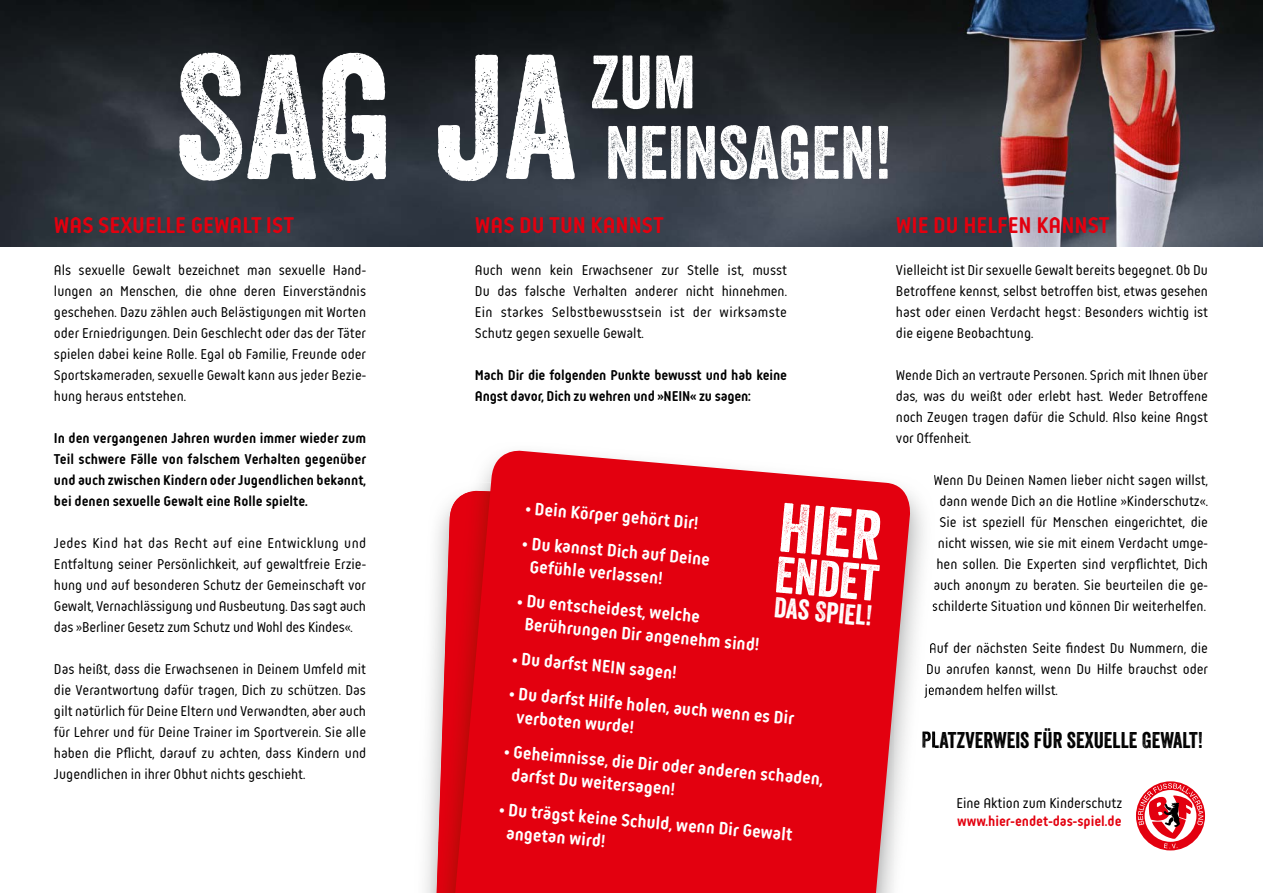
<style>
.page{position:relative;width:1263px;height:893px;background:#fff}
.page>*{position:absolute;margin:0;border:0;box-sizing:border-box;transform-origin:0 0}
.t1{font:171.6px "Veneer";color:#fff}
.t2{font:72.9px/70.5px "Veneer";color:#fff}
.t3{font:67.35px "Veneer";color:#fff}
.t4{font:49.8px "Veneer";color:#fff}
.t5{font:27.75px "Veneer";color:#fff}
.t6{font:700 24px "Reso";color:#e3000f}
.t7{font:22.2px "Veneer";color:#000}
.t8{font:700 18.9px/23px "Reso";color:#fff}
.t9{font:15px/21px "Reso";color:#000;text-align:justify}
.t10{font:700 15px/21px "Reso";letter-spacing:-.01em;color:#000}
.t11{font:700 15px "Reso";color:#e3000f}
</style>
<div class="page">
<img style="left:0;top:0;width:1263px;height:247px">
<svg style="left:1136px;top:781px;width:69px;height:69px"></svg>
<svg style="left:930px;top:643px;width:4px;height:10px"></svg>
<svg style="left:927px;top:664px;width:6px;height:11px"></svg>
<img style="left:924px;top:684px;width:10px;height:14px">
<img style="left:922px;top:731px;width:12px;height:17px">
<img style="left:431px;top:552px;width:6px;height:341px">
<img style="left:437px;top:504px;width:15px;height:389px">
<svg style="left:452px;top:450px;width:460px;height:443px;background:#e3111f"></svg>
<h1 class="t1" style="left:174px;top:12px;width:404px">SAG JA</h1>
<h2 class="t2" style="left:590px;top:46px;width:303px">ZUM<br>NEINSAGEN!</h2>
<h3 class="t6" style="left:475px;top:212px;width:190px">WAS DU TUN KANNST</h3>
<p class="t9" style="left:475px;top:260px;width:314px">Auch wenn kein Erwachsener zur Stelle ist, musst Du das falsche Verhalten anderer nicht hinnehmen.<br>Ein starkes Selbstbewusstsein ist der wirksamste Schutz gegen sexuelle Gewalt.</p>
<p class="t10" style="left:475px;top:365px;width:314px">Mach Dir die folgenden Punkte bewusst und hab keine<br>Angst davor, Dich zu wehren und »NEIN« zu sagen:</p>
<h3 class="t6" style="left:54px;top:212px;width:242px">WAS SEXUELLE GEWALT IST</h3>
<p class="t9" style="left:54px;top:260px;width:314px">Als sexuelle Gewalt bezeichnet man sexuelle Hand&shy;lungen an Menschen, die ohne deren Einverständnis geschehen. Dazu zählen auch Belästigungen mit Worten oder Erniedrigungen. Dein Geschlecht oder das der Täter spielen dabei keine Rolle. Egal ob Familie, Freunde oder Sportskameraden, sexuelle Gewalt kann aus jeder Bezie&shy;hung heraus entstehen.</p>
<p class="t10" style="left:54px;top:428px;width:314px;text-align:justify">In den vergangenen Jahren wurden immer wieder zum Teil schwere Fälle von falschem Verhalten gegenüber und auch zwischen Kindern oder Jugendlichen bekannt, bei denen sexuelle Gewalt eine Rolle spielte.</p>
<p class="t9" style="left:54px;top:533px;width:314px">Jedes Kind hat das Recht auf eine Entwicklung und Entfaltung seiner Persönlichkeit, auf gewaltfreie Erzie&shy;hung und auf besonderen Schutz der Gemeinschaft vor Gewalt, Vernachlässigung und Ausbeutung. Das sagt auch das »Berliner Gesetz zum Schutz und Wohl des Kindes«.</p>
<p class="t9" style="left:54px;top:659px;width:314px">Das heißt, dass die Erwachsenen in Deinem Umfeld mit die Verantwortung dafür tragen, Dich zu schützen. Das gilt natürlich für Deine Eltern und Verwandten, aber auch für Lehrer und für Deine Trainer im Sportverein. Sie alle haben die Pflicht, darauf zu achten, dass Kindern und Jugendlichen in ihrer Obhut nichts geschieht.</p>
<p class="t8" style="left:526px;top:496px;width:175px;rotate:5deg">• Dein Körper gehört Dir!</p>
<p class="t8" style="left:533px;top:532px;width:181px;text-indent:-9px;rotate:5deg">• Du kannst Dich auf Deine<br>Gefühle verlassen!</p>
<p class="t8" style="left:527px;top:590px;width:237px;text-indent:-9px;rotate:5deg">• Du entscheidest, welche<br>Berührungen Dir angenehm sind!</p>
<p class="t8" style="left:513px;top:647px;width:166px;rotate:5deg">• Du darfst NEIN sagen!</p>
<p class="t8" style="left:519px;top:683px;width:278px;text-indent:-9px;rotate:5deg">• Du darfst Hilfe holen, auch wenn es Dir verboten wurde!</p>
<p class="t8" style="left:514px;top:741px;width:313px;text-indent:-9px;rotate:5deg">• Geheimnisse, die Dir oder anderen schaden, darfst Du weitersagen!</p>
<p class="t8" style="left:509px;top:798px;width:287px;text-indent:-9px;rotate:5deg">• Du trägst keine Schuld, wenn Dir Gewalt angetan wird!</p>
<h3 class="t3" style="left:783px;top:486px;width:104px;rotate:5deg">HIER</h3>
<h3 class="t4" style="left:778px;top:544px;width:105px;rotate:5deg">ENDET</h3>
<h3 class="t5" style="left:776px;top:591px;width:100px;rotate:5deg">DAS SPIEL!</h3>
<h3 class="t6" style="left:896px;top:212px;width:215px">WIE DU HELFEN KANNST</h3>
<p class="t9" style="left:896px;top:260px;width:314px">Vielleicht ist Dir sexuelle Gewalt bereits begegnet. Ob Du Betroffene kennst, selbst betroffen bist, etwas gesehen hast oder einen Verdacht hegst: Besonders wichtig ist die eigene Beobachtung.</p>
<p class="t9" style="left:896px;top:365px;width:314px">Wende Dich an vertraute Personen. Sprich mit Ihnen über das, was du weißt oder erlebt hast. Weder Betroffene noch Zeugen tragen dafür die Schuld. Also keine Angst vor Offenheit.</p>
<p class="t9" style="left:932px;top:470px;width:278px;text-align:center">Wenn Du Deinen Namen lieber nicht sagen willst, dann wende Dich an die Hotline »Kinderschutz«.<br>Sie ist speziell für Menschen eingerichtet, die nicht wissen, wie sie mit einem Verdacht umge&shy;hen sollen. Die Experten sind verpflichtet, Dich auch anonym zu beraten. Sie beurteilen die ge&shy;schilderte Situation und können Dir weiterhelfen.</p>
<p class="t9" style="left:924px;top:638px;width:285px;text-indent:4px">Auf der nächsten Seite findest Du Nummern, die Du anrufen kannst, wenn Du Hilfe brauchst oder jemandem helfen willst.</p>
<h3 class="t7" style="left:921px;top:726px;width:283px">PLATZVERWEIS FÜR SEXUELLE GEWALT!</h3>
<p class="t9" style="left:956px;top:793px;width:167px">Eine Aktion zum Kinderschutz</p>
<p class="t11" style="left:957px;top:813px;width:166px">www.hier-endet-das-spiel.de</p>
</div>
